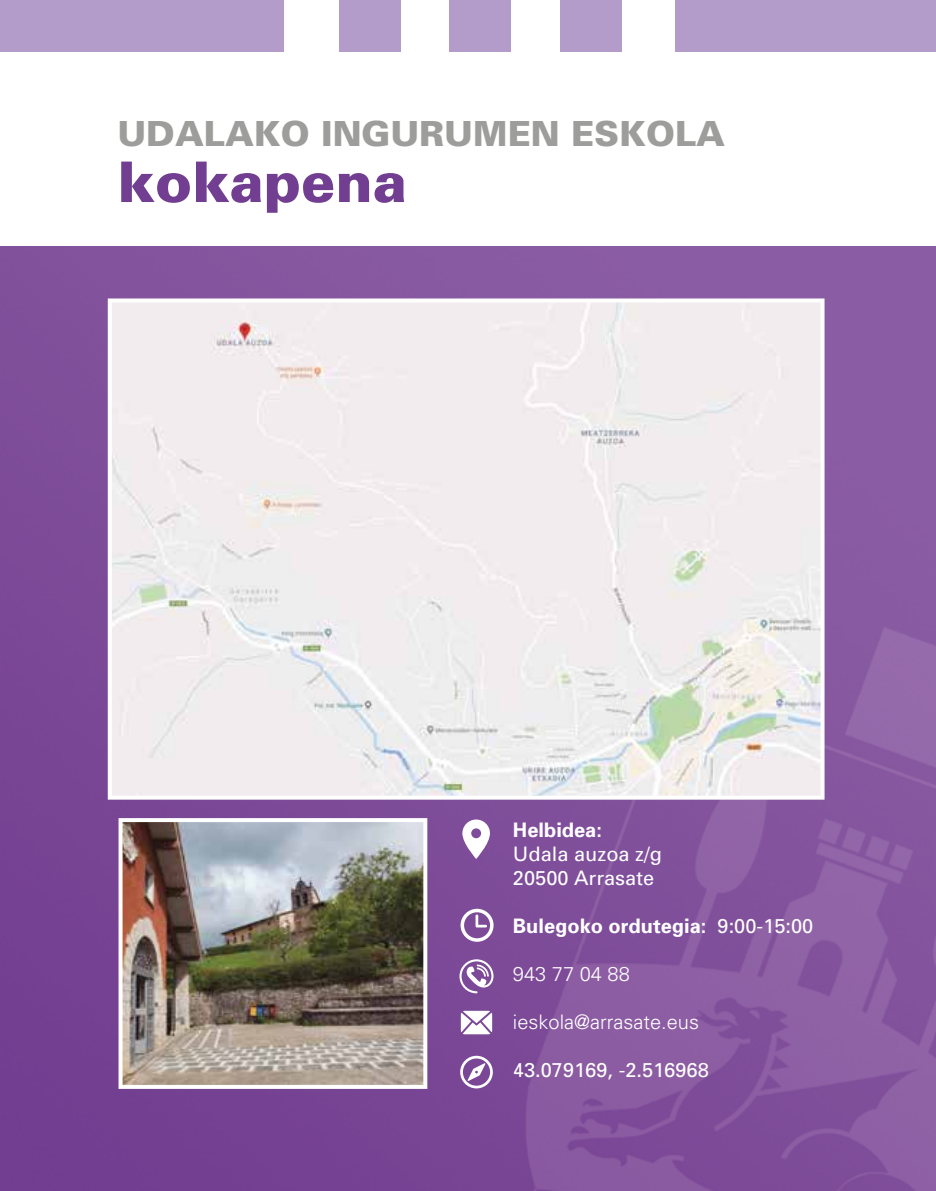
<style>
.page{position:relative;width:936px;height:1191px;background:#fff}
.page>*{position:absolute;margin:0;border:0;box-sizing:border-box;transform-origin:0 0}
.t1{font:900 56px "Univers";color:#713e91}
.t2{font:900 34.6px "Univers";color:#9d9d9c}
.t3{font:20px/24px "Univers";color:#fff}
.t4{font:700 20px "Univers";color:#fff}
.t5{font:300 20px "Univers";color:#fff}
.s1{font-weight:400}
</style>
<div class="page">
<img style="left:0;top:246px;width:935px;height:945px">
<img style="left:123px;top:823px;width:299px;height:260px">
<div style="left:118px;top:818px;width:309px;height:270px;border:4px solid #fff"></div>
<img style="left:113px;top:303px;width:706px;height:491px">
<div style="left:108px;top:298px;width:716px;height:501px;border:4px solid #fff"></div>
<div style="left:0;top:0;width:284px;height:52px;background:#b49cca"></div>
<div style="left:675px;top:0;width:260px;height:52px;background:#b49cca"></div>
<div style="left:338px;top:0;width:62px;height:52px;background:#b49cca"></div>
<div style="left:449px;top:0;width:62px;height:52px;background:#b49cca"></div>
<div style="left:560px;top:0;width:62px;height:52px;background:#b49cca"></div>
<svg style="left:459px;top:959px;width:34px;height:34px"></svg>
<svg style="left:462px;top:819px;width:28px;height:40px"></svg>
<svg style="left:461px;top:1010px;width:31px;height:24px"></svg>
<svg style="left:460px;top:908px;width:33px;height:33px"></svg>
<svg style="left:460px;top:1055px;width:33px;height:33px"></svg>
<h2 class="t2" style="left:117px;top:112px;width:609px">UDALAKO INGURUMEN ESKOLA</h2>
<h1 class="t1" style="left:117px;top:147px;width:291px">kokapena</h1>
<p class="t4" style="left:513px;top:817px;width:90px">Helbidea:</p>
<p class="t3" style="left:513px;top:842px;width:150px">Udala auzoa z/g<br>20500 Arrasate</p>
<p class="t4" style="left:513px;top:913px;width:302px">Bulegoko ordutegia: <span class="s1">9:00-15:00</span></p>
<p class="t5" style="left:513px;top:962px;width:118px">943 77 04 88</p>
<p class="t5" style="left:513px;top:1010px;width:188px">ieskola@arrasate.eus</p>
<p class="t3" style="left:513px;top:1058px;width:197px">43.079169, -2.516968</p>
</div>
